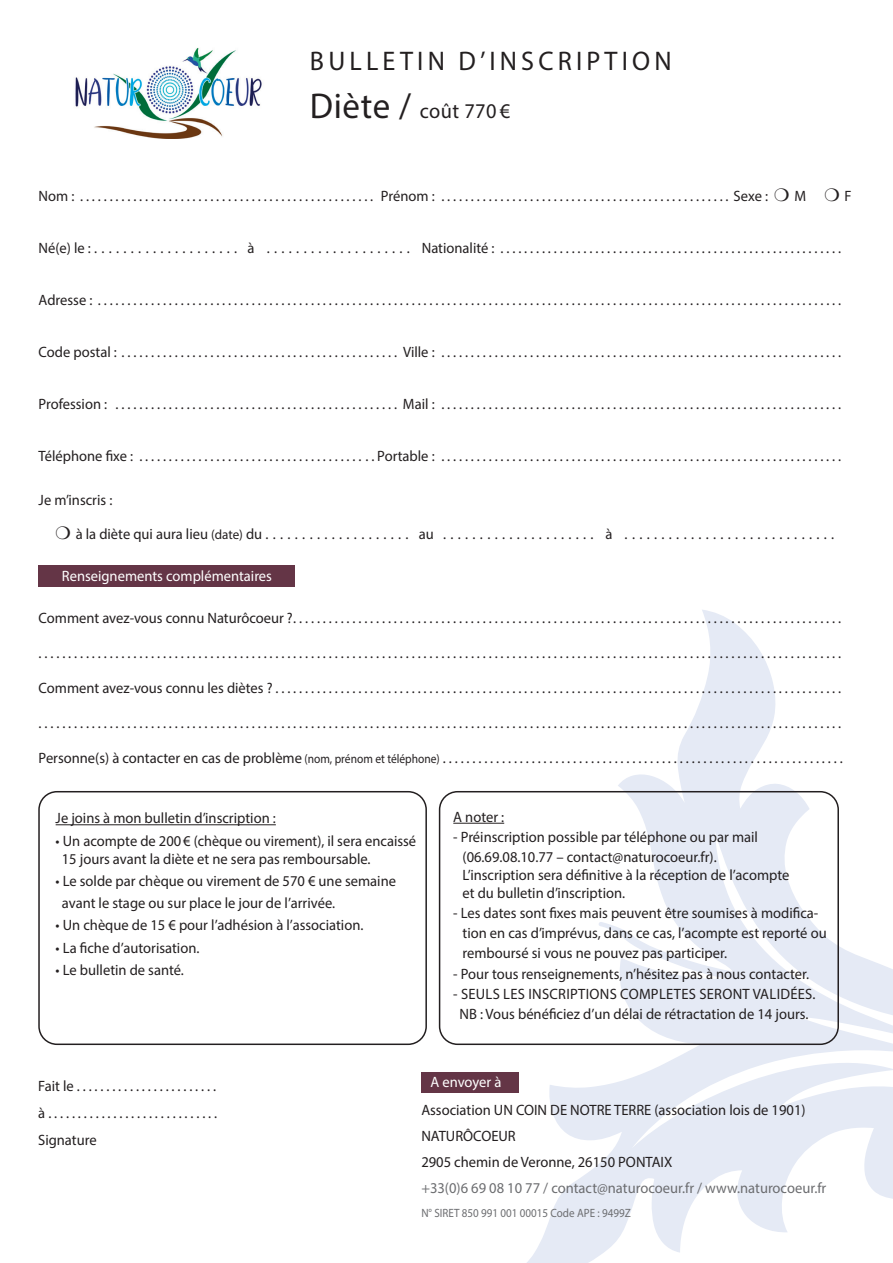
<style>
.page{position:relative;width:893px;height:1263px;background:#fff}
.page>*{position:absolute;margin:0;border:0;box-sizing:border-box;transform-origin:0 0}
.t1{font:27px "Myriad Pro";letter-spacing:.16em;color:#231f20}
.t2{font:21px "Myriad Pro";letter-spacing:.02em;color:#231f20}
.t3{font:15px/20.1px "Myriad Pro";color:#231f20}
.t4{font:15px "Myriad Pro";color:#6c6d70}
.t5{font:15px "Myriad Pro";color:#fff}
.t6{font:12px "Myriad Pro";color:#6c6d70;scale:.92 1}
.s1{font-size:36px}
.s2{font-size:13.5px}
.s3{font-size:12.75px}
</style>
<div class="page">
<svg style="left:513px;top:610px;width:380px;height:653px"></svg>
<div style="left:39px;top:565px;width:256px;height:21px;background:#643546"></div>
<div style="left:38px;top:791px;width:389px;height:254px;border:2px solid #231f20;border-radius:18px"></div>
<div style="left:439px;top:791px;width:400px;height:254px;border:2px solid #231f20;border-radius:18px"></div>
<hr style="left:453px;top:823px;width:51px;height:1px;background:#231f20">
<hr style="left:56px;top:824px;width:220px;height:1px;background:#231f20">
<div style="left:421px;top:1073px;width:97px;height:20px;background:#643546"></div>
<img style="left:75px;top:48px;width:187px;height:90px">
<h1 class="t1" style="left:310px;top:44px;width:363px">BULLETIN D’INSCRIPTION</h1>
<h2 class="t2" style="left:310px;top:98px;width:202px"><span class="s1">Diète /</span> coût 770 €</h2>
<p class="t3" style="left:39px;top:186px;width:731px">Nom : .................................................. Prénom : ................................................. Sexe :</p>
<p class="t3" style="left:794px;top:186px;width:13px">M</p>
<p class="t3" style="left:845px;top:186px;width:9px">F</p>
<p class="t3" style="left:39px;top:238px;width:804px">Né(e) le : .................... à .................... Nationalité : ..........................................................</p>
<p class="t3" style="left:39px;top:290px;width:804px">Adresse : ..............................................................................................................................</p>
<p class="t3" style="left:39px;top:342px;width:804px">Code postal : ............................................... Ville : ....................................................................</p>
<p class="t3" style="left:39px;top:394px;width:804px">Profession : ................................................ Mail : ....................................................................</p>
<p class="t3" style="left:39px;top:446px;width:804px">Téléphone fixe : ........................................Portable : ....................................................................</p>
<p class="t3" style="left:39px;top:489px;width:75px">Je m’inscris :</p>
<p class="t3" style="left:76px;top:524px;width:760px">à la diète qui aura lieu <span class="s2">(date)</span> du .................... au ..................... à .............................</p>
<p class="t5" style="left:62px;top:566px;width:212px">Renseignements complémentaires</p>
<p class="t3" style="left:39px;top:607px;width:804px">Comment avez-vous connu Naturôcoeur ?.............................................................................................</p>
<p class="t3" style="left:39px;top:642px;width:804px">........................................................................................................................................</p>
<p class="t3" style="left:39px;top:677px;width:804px">Comment avez-vous connu les diètes ?................................................................................................</p>
<p class="t3" style="left:39px;top:712px;width:804px">........................................................................................................................................</p>
<p class="t3" style="left:39px;top:747px;width:806px">Personne(s) à contacter en cas de problème <span class="s3">(nom, prénom et téléphone)</span>....................................................................</p>
<p class="t3" style="left:56px;top:808px;width:222px">Je joins à mon bulletin d’inscription :</p>
<p class="t3" style="left:62px;top:831px;width:356px;line-height:18px;text-indent:-6px">• Un acompte de 200€ (chèque ou virement), il sera encaissé<br>15 jours avant la diète et ne sera pas remboursable.</p>
<p class="t3" style="left:62px;top:869px;width:336px;line-height:22.2px;text-indent:-6px">• Le solde par chèque ou virement de 570 € une semaine avant le stage ou sur place le jour de l’arrivée.</p>
<p class="t3" style="left:56px;top:915px;width:309px">• Un chèque de 15 € pour l’adhésion à l’association.</p>
<p class="t3" style="left:56px;top:937px;width:145px">• La fiche d’autorisation.</p>
<p class="t3" style="left:56px;top:959px;width:130px">• Le bulletin de santé.</p>
<p class="t3" style="left:453px;top:806px;width:52px">A noter :</p>
<p class="t3" style="left:463px;top:826px;width:297px;text-indent:-9px">- Préinscription possible par téléphone ou par mail (06.69.08.10.77 – contact@naturocoeur.fr).</p>
<p class="t3" style="left:463px;top:866px;width:328px;line-height:18px">L’inscription sera définitive à la réception de l’acompte et du bulletin d’inscription.</p>
<p class="t3" style="left:463px;top:903px;width:366px;text-indent:-9px">- Les dates sont fixes mais peuvent être soumises à modifica&shy;tion en cas d’imprévus, dans ce cas, l’acompte est reporté ou remboursé si vous ne pouvez pas participer.</p>
<p class="t3" style="left:453px;top:963px;width:357px">- Pour tous renseignements, n’hésitez pas à nous contacter.</p>
<p class="t3" style="left:453px;top:983px;width:364px;text-align:center">- SEULS LES INSCRIPTIONS COMPLETES SERONT VALIDÉES.<br>NB : Vous bénéficiez d’un délai de rétractation de 14 jours.</p>
<p class="t3" style="left:38px;top:1073px;width:180px;line-height:26.5px;text-align:justify">Fait le ........................ à .............................<br>Signature</p>
<p class="t5" style="left:431px;top:1073px;width:72px">A envoyer à</p>
<p class="t3" style="left:421px;top:1096px;width:386px;line-height:26.7px">Association UN COIN DE NOTRE TERRE (association lois de 1901)<br>NATURÔCOEUR</p>
<p class="t3" style="left:421px;top:1151px;width:253px">2905 chemin de Veronne, 26150 PONTAIX</p>
<p class="t4" style="left:421px;top:1179px;width:406px">+33(0)6 69 08 10 77 / contact@naturocoeur.fr / www.naturocoeur.fr</p>
<p class="t6" style="left:421px;top:1206px;width:229px">N° SIRET 850 991 001 00015 Code APE : 9499Z</p>
</div>
